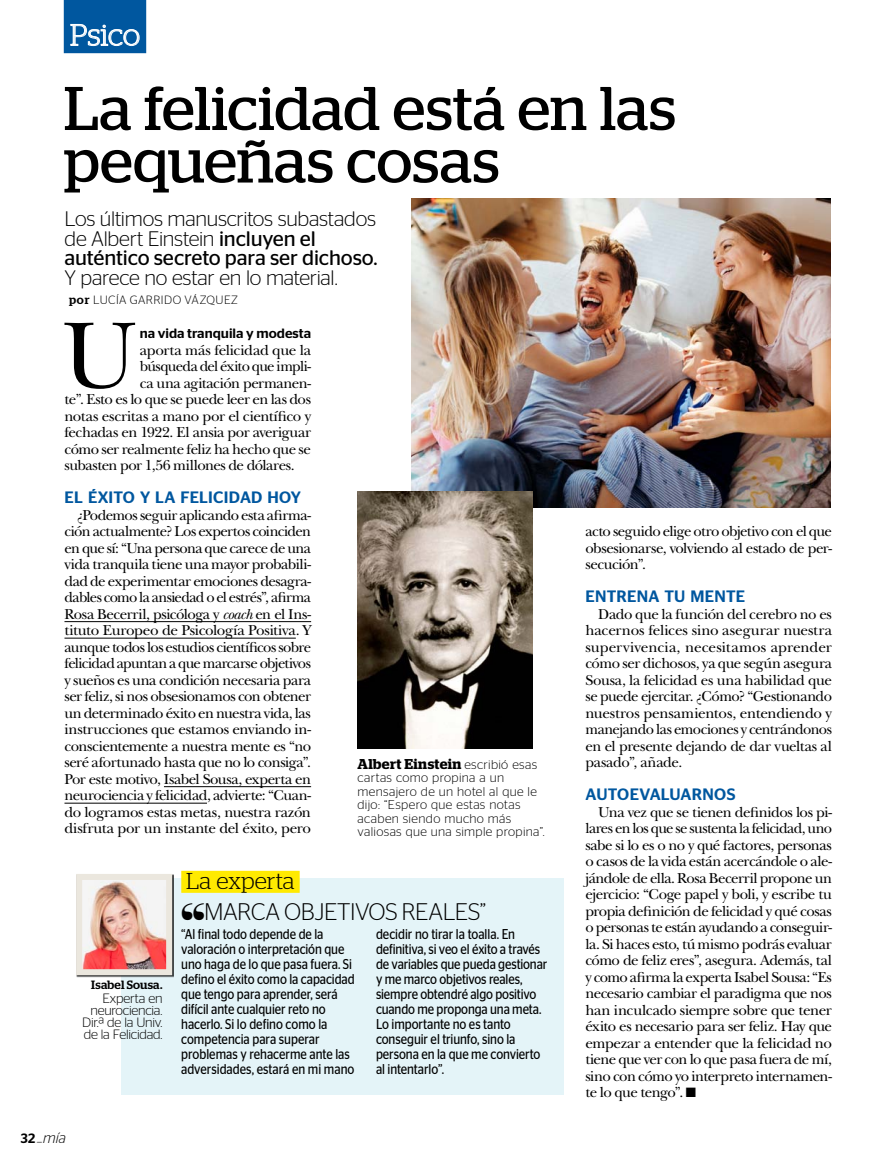
<style>
.page{position:relative;width:893px;height:1161px;background:#fff}
.page>*{position:absolute;margin:0;border:0;box-sizing:border-box;transform-origin:0 0}
.t1{font:98.4px "New Baskerville Std";color:#000}
.t2{font:61.5px/52.5px "Stag";color:#000}
.t3{font:300 30px "Stag";letter-spacing:-.005em;color:#fff}
.t4{font:300 24px "Stag Sans";letter-spacing:-.02em;color:#000}
.t5{font:300 22.95px "Stag";letter-spacing:.005em;color:#000}
.t6{font:300 21px/19.5px "Stag Sans";letter-spacing:-.01em;color:#000}
.t7{font:500 16.5px "Stag Sans";letter-spacing:.01em;color:#00579f}
.t8{font:15px/16.5px "New Baskerville Std";letter-spacing:-.03em;color:#000;text-align:justify}
.t9{font:15px "New Baskerville Std";letter-spacing:-.05em;color:#000}
.t10{font:italic 300 15px "Stag Sans";color:#000}
.t11{font:14.25px/15px "Stag Sans";letter-spacing:-.005em;color:#000;scale:.85 1}
.t12{font:600 14.25px "Stag";letter-spacing:.03em;color:#000}
.t13{font:300 13.5px/12px "Stag Sans";letter-spacing:-.015em;color:#000;text-align:right}
.t14{font:500 13.5px "Stag Sans";color:#000}
.t15{font:300 12.75px/13.5px "Stag Sans";letter-spacing:.03em;color:#000}
.t16{font:300 12px "Stag Sans";letter-spacing:.03em;color:#000}
.t17{font:500 12px "Stag";letter-spacing:.015em;color:#000}
.s1{font-weight:400}
.s2{font-family:"Stag";font-weight:500}
.s3{font-style:italic}
.s4{font-family:"Stag Sans";font-weight:300;font-size:12.75px}
.s5{font-weight:500;font-style:normal;font-size:13.5px}
</style>
<div class="page">
<div style="left:64px;top:0;width:82px;height:53px;background:#00579f"></div>
<svg style="left:70px;top:24px;width:70px;height:22px"></svg>
<div style="left:121px;top:878px;width:442px;height:217px;background:#e4f4f8"></div>
<div style="left:181px;top:871px;width:119px;height:22px;background:#ffea00"></div>
<hr style="left:64px;top:621px;width:247px;height:1px;background:#000">
<hr style="left:64px;top:638px;width:232px;height:1px;background:#000">
<hr style="left:164px;top:786px;width:147px;height:1px;background:#000">
<hr style="left:64px;top:803px;width:143px;height:1px;background:#000">
<img style="left:412px;top:199px;width:419px;height:308px">
<div style="left:76px;top:874px;width:98px;height:103px;background:#565756"></div>
<img style="left:83px;top:881px;width:82px;height:87px">
<div style="left:76px;top:874px;width:96px;height:101px;border:6px solid #ebe7de"></div>
<img style="left:357px;top:492px;width:176px;height:257px">
<h3 class="t3" style="left:70px;top:18px;width:71px">Psico</h3>
<h2 class="t2" style="left:64px;top:82px;width:614px">La felicidad está en las pequeñas cosas</h2>
<h3 class="t6" style="left:64px;top:209px;width:315px">Los últimos manuscritos subastados de Albert Einstein <span class="s1">incluyen el auténtico secreto para ser dichoso.</span></h3>
<h3 class="t6" style="left:64px;top:267px;width:275px">Y parece no estar en lo material.</h3>
<p class="t16" style="left:69px;top:293px;width:170px"><span class="s2">por</span> lu cía garrido vázquez</p>
<h1 class="t1" style="left:62px;top:298px;width:78px">U</h1>
<p class="t14" style="left:140px;top:326px;width:173px">NA VIDA TRANQUILA Y MODESTA</p>
<p class="t8" style="left:140px;top:342px;width:173px">aporta más felicidad que la</p>
<p class="t9" style="left:140px;top:357px;width:173px">búsqueda del éxito que impli-</p>
<p class="t8" style="left:140px;top:375px;width:173px">ca una agitación permanen-</p>
<p class="t8" style="left:64px;top:391px;width:248px">te”. Esto es lo que se puede leer en las dos</p>
<p class="t8" style="left:64px;top:408px;width:248px">notas escritas a mano por el científico y</p>
<p class="t8" style="left:64px;top:424px;width:248px">fechadas en 1922. El ansia por averiguar</p>
<p class="t8" style="left:64px;top:441px;width:248px">cómo ser realmente feliz ha hecho que se</p>
<p class="t8" style="left:64px;top:457px;width:232px">subasten por 1,56 millones de dólares.</p>
<p class="t7" style="left:65px;top:488px;width:238px">EL ÉXITO Y LA FELICIDAD HOY</p>
<p class="t8" style="left:64px;top:507px;width:248px;text-indent:13px">¿Podemos seguir aplicando esta afirma&shy;ción actualmente? Los expertos coinciden en que sí: “Una persona que carece de una vida tranquila tiene una mayor probabili&shy;dad de experimentar emociones desagra&shy;dables como la ansiedad o el estrés”, afirma Rosa Becerril, psicóloga y <span class="s3">coach</span> en el Ins&shy;tituto Europeo de Psicología Positiva. Y aunque todos los estudios científicos sobre felicidad apuntan a que marcarse objetivos y sueños es una condición necesaria para ser feliz, si nos obsesionamos con obtener un determinado éxito en nuestra vida, las instrucciones que estamos enviando in&shy;conscientemente a nuestra mente es “no seré afortunado hasta que no lo consiga”.<br>Por este motivo, Isabel Sousa, experta en neurociencia y felicidad, advierte: “Cuan&shy;do logramos estas metas, nuestra razón disfruta por un instante del éxito, pero</p>
<p class="t12" style="left:357px;top:755px;width:181px">Albert Einstein <span class="s4">escribió esas</span></p>
<p class="t15" style="left:357px;top:771px;width:189px">cartas como propina a un mensajero de un hotel al que le dijo: “Espero que estas notas acaben siendo mucho más valiosas que una simple propina”.</p>
<p class="t17" style="left:91px;top:978px;width:73px">Isabel Sousa.</p>
<p class="t13" style="left:82px;top:992px;width:82px">Experta en neurociencia.<br>Dir.ª de la Univ. de la Felicidad.</p>
<h3 class="t5" style="left:186px;top:868px;width:110px">La experta</h3>
<h3 class="t4" style="left:181px;top:898px;width:306px">“marca objetivos reales”</h3>
<p class="t11" style="left:181px;top:926px;width:206px">“Al final todo depende de la valoración o interpretación que uno haga de lo que pasa fuera. Si defino el éxito como la capacidad que tengo para aprender, será difícil ante cualquier reto no hacerlo. Si lo defino como la competencia para superar problemas y rehacerme ante las adversidades, estará en mi mano</p>
<p class="t11" style="left:376px;top:926px;width:203px">decidir no tirar la toalla. En definitiva, si veo el éxito a través de variables que pueda gestionar y me marco objetivos reales, siempre obtendré algo positivo cuando me proponga una meta.<br>Lo importante no es tanto conseguir el triunfo, sino la persona en la que me convierto al intentarlo”.</p>
<p class="t10" style="left:21px;top:1129px;width:47px"><span class="s5">32</span> _mía</p>
<p class="t8" style="left:585px;top:523px;width:248px">acto seguido elige otro objetivo con el que obsesionarse, volviendo al estado de per&shy;secución”.</p>
<p class="t7" style="left:586px;top:587px;width:161px">ENTRENA TU MENTE</p>
<p class="t8" style="left:585px;top:606px;width:248px;text-indent:13px">Dado que la función del cerebro no es hacernos felices sino asegurar nuestra supervivencia, necesitamos aprender cómo ser dichosos, ya que según asegura Sousa, la felicidad es una habilidad que se puede ejercitar. ¿Cómo? “Gestionando nuestros pensamientos, entendiendo y manejando las emociones y centrándonos en el presente dejando de dar vueltas al pasado”, añade.</p>
<p class="t7" style="left:586px;top:785px;width:151px">AUTOEVALUARNOS</p>
<p class="t8" style="left:585px;top:804px;width:248px;text-indent:13px">Una vez que se tienen definidos los pi&shy;lares en los que se sustenta la felicidad, uno sabe si lo es o no y qué factores, personas o casos de la vida están acercándole o ale&shy;jándole de ella. Rosa Becerril propone un ejercicio: “Coge papel y boli, y escribe tu propia definición de felicidad y qué cosas o personas te están ayudando a conseguir&shy;la. Si haces esto, tú mismo podrás evaluar cómo de feliz eres”, asegura. Además, tal y como afirma la experta Isabel Sousa: “Es necesario cambiar el paradigma que nos han inculcado siempre sobre que tener éxito es necesario para ser feliz. Hay que empezar a entender que la felicidad no tiene que ver con lo que pasa fuera de mí, sino con cómo yo interpreto internamen&shy;te lo que tengo”. ■</p>
</div>
